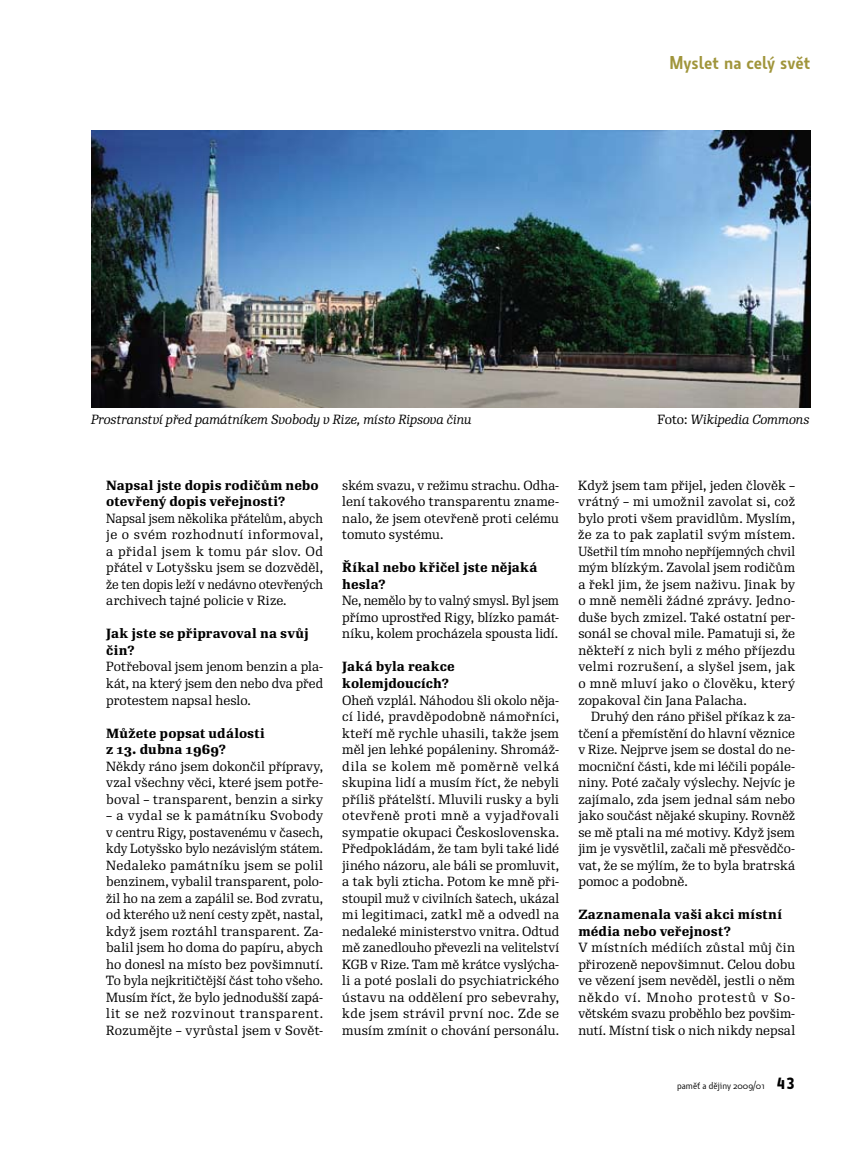
<style>
.page{position:relative;width:859px;height:1149px;background:#fff}
.page>*{position:absolute;margin:0;border:0;box-sizing:border-box;transform-origin:0 0}
.t1{font:600 18px "Botanika Std";color:#a0953b}
.t2{font:12.9px/16.5px "Re Public Std";letter-spacing:.01em;color:#000;text-align:justify}
.t3{font:500 12.9px/16.5px "Re Public Std";letter-spacing:.005em;color:#000}
.t4{font:12.9px/16.5px "Re Public Std";letter-spacing:.01em;color:#000;text-align:justify;scale:.95 1}
.t5{font:italic 12.9px "Re Public Std";color:#000}
.t6{font:9.75px "Botanika Std";color:#000}
.s1{font-style:normal}
.s2{font-family:"Botanika Mono";font-weight:700;font-size:15.75px}
</style>
<div class="page">
<img style="left:91px;top:130px;width:719px;height:277px">
<h1 class="t1" style="left:669px;top:51px;width:143px">Myslet na celý svět</h1>
<p class="t5" style="left:91px;top:411px;width:382px">Prostranství před památníkem Svobody v Rize, místo Ripsova činu</p>
<p class="t5" style="left:657px;top:411px;width:154px"><span class="s1">Foto:</span> Wikipedia Commons</p>
<p class="t3" style="left:106px;top:477px;width:214px">Napsal jste dopis rodičům nebo otevřený dopis veřejnosti?</p>
<p class="t4" style="left:106px;top:510px;width:230px">Napsal jsem několika přátelům, abych je o svém rozhodnutí informoval, a přidal jsem k tomu pár slov. Od přátel v Lotyšsku jsem se dozvěděl, že ten dopis leží v nedávno otevřených archivech tajné policie v Rize.</p>
<p class="t3" style="left:106px;top:625px;width:204px">Jak jste se připravoval na svůj čin?</p>
<p class="t2" style="left:106px;top:658px;width:218px">Potřeboval jsem jenom benzin a pla&shy;kát, na který jsem den nebo dva před protestem napsal heslo.</p>
<p class="t3" style="left:106px;top:724px;width:160px">Můžete popsat události z 13. dubna 1969?</p>
<p class="t2" style="left:106px;top:757px;width:218px">Někdy ráno jsem dokončil přípravy, vzal všechny věci, které jsem potře&shy;boval – transparent, benzin a sirky</p>
<p class="t2" style="left:106px;top:807px;width:218px">– a vydal se k památníku Svobody v centru Rigy, postavenému v časech, kdy Lotyšsko bylo nezávislým státem.<br>Nedaleko památníku jsem se polil benzinem, vybalil transparent, polo&shy;žil ho na zem a zapálil se. Bod zvratu, od kterého už není cesty zpět, nastal, když jsem roztáhl transparent. Za&shy;balil jsem ho doma do papíru, abych ho donesl na místo bez povšimnutí.<br>To byla nejkritičtější část toho všeho.<br>Musím říct, že bylo jednodušší zapá&shy;lit se než rozvinout transparent.<br>Rozumějte – vyrůstal jsem v Sovět-</p>
<p class="t2" style="left:342px;top:477px;width:218px">ském svazu, v režimu strachu. Odha&shy;lení takového transparentu zname&shy;nalo, že jsem otevřeně proti celému tomuto systému.</p>
<p class="t3" style="left:342px;top:559px;width:197px">Říkal nebo křičel jste nějaká hesla?</p>
<p class="t2" style="left:342px;top:592px;width:218px">Ne, nemělo by to valný smysl. Byl jsem přímo uprostřed Rigy, blízko památ&shy;níku, kolem procházela spousta lidí.</p>
<p class="t3" style="left:342px;top:658px;width:114px">Jaká byla reakce kolemjdoucích?</p>
<p class="t2" style="left:342px;top:691px;width:218px">Oheň vzplál. Náhodou šli okolo něja&shy;cí lidé, pravděpodobně námořníci, kteří mě rychle uhasili, takže jsem měl jen lehké popáleniny. Shromáž&shy;dila se kolem mě poměrně velká skupina lidí a musím říct, že nebyli příliš přátelští. Mluvili rusky a byli otevřeně proti mně a vyjadřovali sympatie okupaci Československa.<br>Předpokládám, že tam byli také lidé jiného názoru, ale báli se promluvit, a tak byli zticha. Potom ke mně při&shy;stoupil muž v civilních šatech, ukázal mi legitimaci, zatkl mě a odvedl na nedaleké ministerstvo vnitra. Odtud mě zanedlouho převezli na velitelství KGB v Rize. Tam mě krátce vyslýcha&shy;li a poté poslali do psychiatrického ústavu na oddělení pro sebevrahy, kde jsem strávil první noc. Zde se musím zmínit o chování personálu.</p>
<p class="t2" style="left:578px;top:477px;width:218px">Když jsem tam přijel, jeden člověk – vrátný – mi umožnil zavolat si, což bylo proti všem pravidlům. Myslím, že za to pak zaplatil svým místem.<br>Ušetřil tím mnoho nepříjemných chvil mým blízkým. Zavolal jsem rodičům a řekl jim, že jsem naživu. Jinak by o mně neměli žádné zprávy. Jedno&shy;duše bych zmizel. Také ostatní per&shy;sonál se choval mile. Pamatuji si, že někteří z nich byli z mého příjezdu velmi rozrušení, a slyšel jsem, jak o mně mluví jako o člověku, který zopakoval čin Jana Palacha.</p>
<p class="t2" style="left:578px;top:708px;width:218px;text-indent:13px">Druhý den ráno přišel příkaz k za&shy;tčení a přemístění do hlavní věznice v Rize. Nejprve jsem se dostal do ne&shy;mocniční části, kde mi léčili popále&shy;niny. Poté začaly výslechy. Nejvíc je zajímalo, zda jsem jednal sám nebo jako součást nějaké skupiny. Rovněž se mě ptali na mé motivy. Když jsem jim je vysvětlil, začali mě přesvědčo&shy;vat, že se mýlím, že to byla bratrská pomoc a podobně.</p>
<p class="t3" style="left:578px;top:906px;width:205px">Zaznamenala vaši akci místní média nebo veřejnost?</p>
<p class="t2" style="left:578px;top:939px;width:218px">V místních médiích zůstal můj čin přirozeně nepovšimnut. Celou dobu ve vězení jsem nevěděl, jestli o něm někdo ví. Mnoho protestů v So&shy;větském svazu proběhlo bez povšim&shy;nutí. Místní tisk o nich nikdy nepsal</p>
<p class="t6" style="left:677px;top:1078px;width:120px">paměť a dějiny 2009/01 <span class="s2">43</span></p>
</div>
